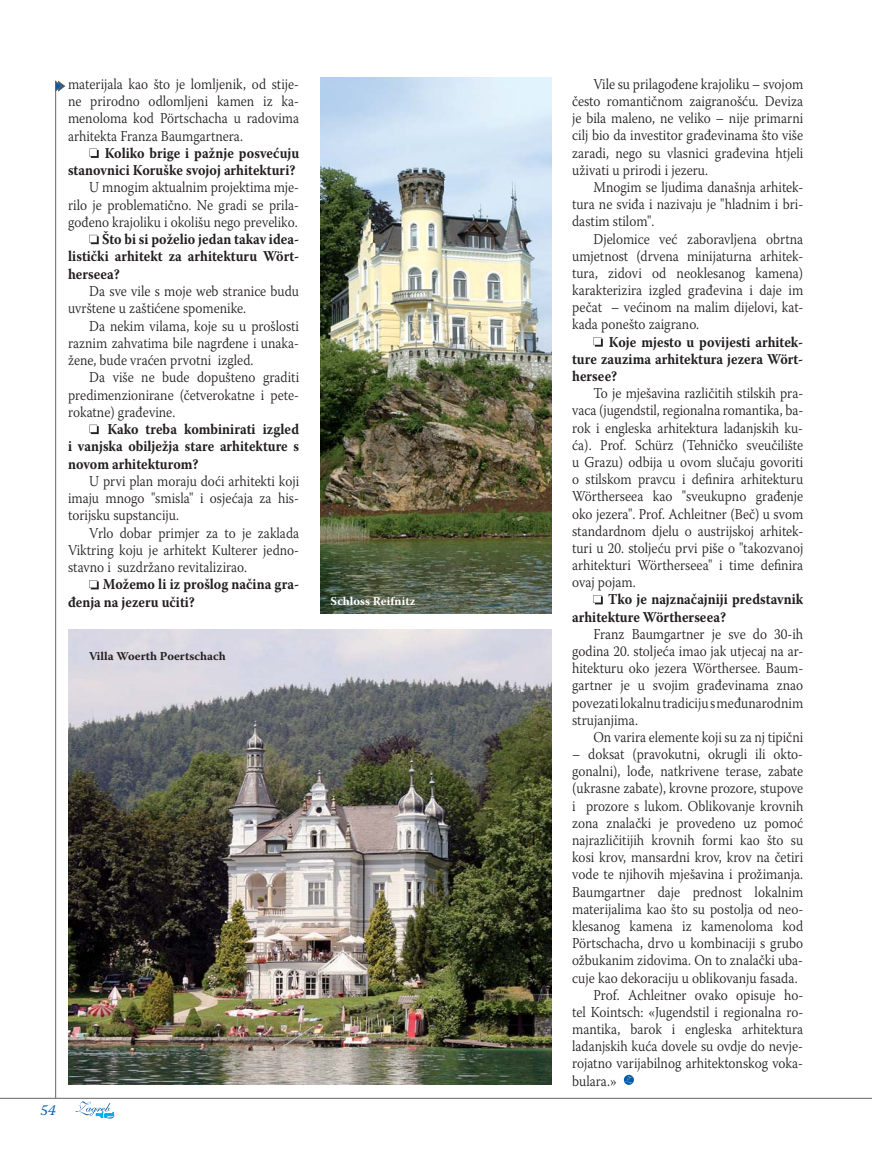
<style>
.page{position:relative;width:872px;height:1170px;background:#fff}
.page>*{position:absolute;margin:0;border:0;box-sizing:border-box;transform-origin:0 0}
.t1{font:300 15px/17.2px "Warnock Pro";color:#231f20;text-align:justify;scale:.9 1}
.t2{font:700 15px/17.2px "Warnock Pro";color:#231f20;text-align:justify;scale:.9 1}
.t3{font:italic 15px "Warnock Pro";color:#005aaa}
.t4{font:700 12px "Warnock Pro";color:#231f20}
.t5{font:700 12px "Warnock Pro";color:#fff}
</style>
<div class="page">
<hr style="left:0;top:1097px;width:872px;height:1px;background:#636466">
<hr style="left:55px;top:81px;width:1px;height:1016px;background:#636466">
<svg style="left:76px;top:1101px;width:39px;height:17px"></svg>
<svg style="left:89px;top:148px;width:10px;height:10px"></svg>
<svg style="left:89px;top:235px;width:10px;height:9px"></svg>
<svg style="left:89px;top:424px;width:10px;height:10px"></svg>
<svg style="left:89px;top:580px;width:10px;height:9px"></svg>
<svg style="left:55px;top:80px;width:11px;height:12px"></svg>
<svg style="left:593px;top:337px;width:10px;height:9px"></svg>
<svg style="left:593px;top:595px;width:10px;height:9px"></svg>
<img style="left:68px;top:629px;width:483px;height:455px">
<img style="left:320px;top:78px;width:231px;height:536px">
<svg style="left:624px;top:1074px;width:10px;height:10px"></svg>
<svg style="left:625px;top:1076px;width:7px;height:7px"></svg>
<p class="t1" style="left:68px;top:77px;width:258px">ma te rijala kao što je lomljenik, od stije&shy;ne prirodno odlomljeni kamen iz ka&shy;me noloma kod Pörtschacha u radovima arhitekta Franza Baumgartnera.</p>
<p class="t2" style="left:68px;top:146px;width:258px;text-align:right">Koliko brige i pažnje posvećuju stanovnici Koruške svojoj arhitekturi?</p>
<p class="t1" style="left:68px;top:180px;width:258px;text-indent:21px">U mnogim aktualnim projektima mje&shy;rilo je problematično. Ne gradi se prila&shy;gođeno krajoliku i okolišu nego preveliko.</p>
<p class="t2" style="left:68px;top:232px;width:258px;text-indent:34px">Što bi si poželio jedan takav idea&shy;listički arhitekt za arhitekturu Wört&shy;herseea?</p>
<p class="t1" style="left:68px;top:284px;width:258px;text-indent:21px">Da sve vile s moje web stranice budu uvrštene u zaštićene spomenike.</p>
<p class="t1" style="left:68px;top:318px;width:258px;text-indent:21px">Da nekim vilama, koje su u prošlosti raznim zahvatima bile nagrđene i unaka&shy;žene, bude vraćen prvotni izgled.</p>
<p class="t1" style="left:68px;top:370px;width:258px;text-indent:21px">Da više ne bude dopušteno graditi pre di menzionirane (četverokatne i pete&shy;ro kat ne) građevine.</p>
<p class="t2" style="left:68px;top:422px;width:258px;text-indent:39px">Kako treba kombinirati izgled i vanjska obilježja stare arhitekture s novom arhitekturom?</p>
<p class="t1" style="left:68px;top:473px;width:258px;text-indent:21px">U prvi plan moraju doći arhitekti koji imaju mnogo "smisla" i osjećaja za his&shy;torijsku supstanciju.</p>
<p class="t1" style="left:68px;top:525px;width:258px;text-indent:21px">Vrlo dobar primjer za to je zaklada Viktring koju je arhitekt Kulterer jedno&shy;stavno i suzdržano revitalizirao.</p>
<p class="t2" style="left:68px;top:577px;width:258px;text-indent:35px">Možemo li iz prošlog načina gra&shy;đenja na jezeru učiti?</p>
<p class="t4" style="left:89px;top:651px;width:138px">Villa Woerth Poertschach</p>
<p class="t5" style="left:330px;top:596px;width:86px">Schloss Reifnitz</p>
<p class="t3" style="left:40px;top:1100px;width:17px">54</p>
<p class="t1" style="left:572px;top:77px;width:258px;text-indent:21px">Vile su prilagođene krajoliku – svojom često romantičnom zaigranošću. Deviza je bila maleno, ne veliko – nije primarni cilj bio da investitor građevinama što više zaradi, nego su vlasnici građevina htjeli uživati u prirodi i jezeru.</p>
<p class="t1" style="left:572px;top:180px;width:258px;text-indent:21px">Mnogim se ljudima današnja arhi tek&shy;tura ne sviđa i nazivaju je "hladnim i bri&shy;dastim stilom".</p>
<p class="t1" style="left:572px;top:231px;width:258px;text-indent:21px">Djelomice već zaboravljena obrt na um jetnost (drvena minijaturna arhi tek&shy;tura, zidovi od neoklesanog kamena) karak terizira izgled građevina i daje im pečat – većinom na malim dijelovi, kat&shy;kada ponešto zaigrano.</p>
<p class="t2" style="left:572px;top:334px;width:258px;text-indent:37px">Koje mjesto u povijesti arhitek&shy;ture zauzima arhitektura jezera Wört&shy;hersee?</p>
<p class="t1" style="left:572px;top:386px;width:258px;text-indent:21px">To je mješavina različitih stilskih pra&shy;va ca (jugendstil, regionalna romantika, ba - rok i engleska arhitektura ladanjskih ku - ća). Prof. Schürz (Tehničko sveučilište u Gra zu) odbija u ovom slučaju govoriti o stil skom pravcu i definira arhitekturu Wört herseea kao "sveukupno građenje oko je zera". Prof. Achleitner (Beč) u svom stan dardnom djelu o austrijskoj arhi tek&shy;turi u 20. stoljeću prvi piše o "tako zvanoj arhi tekturi Wörtherseea" i time definira ovaj pojam.</p>
<p class="t2" style="left:572px;top:592px;width:258px;text-indent:36px">Tko je najznačajniji predstavnik arhitekture Wörtherseea?</p>
<p class="t1" style="left:572px;top:626px;width:258px;text-indent:21px">Franz Baumgartner je sve do 30-ih go dina 20. stoljeća imao jak utjecaj na ar&shy;hitekturu oko jezera Wörthersee. Baum - gartner je u svojim građevinama znao povezati lokalnu tradiciju s međunarodnim strujanjima.</p>
<p class="t1" style="left:593px;top:729px;width:235px">On varira elemente koji su za nj tipični</p>
<p class="t1" style="left:572px;top:746px;width:258px">– doksat (pravokutni, okrugli ili okto-</p>
<p class="t1" style="left:572px;top:764px;width:258px">go nalni), lođe, natkrivene terase, zabate</p>
<p class="t1" style="left:572px;top:781px;width:258px">(ukrasne zabate), krovne prozore, stupove</p>
<p class="t1" style="left:572px;top:798px;width:258px">i prozore s lukom. Oblikovanje krovnih</p>
<p class="t1" style="left:572px;top:815px;width:258px">zo na znalački je provedeno uz pomoć</p>
<p class="t1" style="left:572px;top:832px;width:258px">najrazličitijih krovnih formi kao što su</p>
<p class="t1" style="left:572px;top:850px;width:258px">kosi krov, mansardni krov, krov na četiri</p>
<p class="t1" style="left:572px;top:867px;width:258px">vode te njihovih mješavina i prožimanja.</p>
<p class="t1" style="left:572px;top:884px;width:258px">Baumgartner daje prednost lokalnim</p>
<p class="t1" style="left:572px;top:901px;width:258px">ma terijalima kao što su postolja od neo-</p>
<p class="t1" style="left:572px;top:918px;width:258px">kle sanog kamena iz kamenoloma kod</p>
<p class="t1" style="left:572px;top:935px;width:258px">Pört schacha, drvo u kombinaciji s grubo</p>
<p class="t1" style="left:572px;top:953px;width:258px">ožbukanim zidovima. On to znalački uba-</p>
<p class="t1" style="left:572px;top:970px;width:252px">cuje kao dekoraciju u oblikovanju fasada.</p>
<p class="t1" style="left:593px;top:987px;width:235px">Prof. Achleitner ovako opisuje ho-</p>
<p class="t1" style="left:572px;top:1004px;width:258px">tel Kointsch: «Jugendstil i regionalna ro-</p>
<p class="t1" style="left:572px;top:1021px;width:258px">man tika, barok i engleska arhitektura</p>
<p class="t1" style="left:572px;top:1038px;width:258px">la danjskih kuća dovele su ovdje do ne vje-</p>
<p class="t1" style="left:572px;top:1056px;width:258px">rojatno varijabilnog arhitektonskog vo ka-</p>
<p class="t1" style="left:572px;top:1073px;width:51px">bulara.»</p>
</div>
